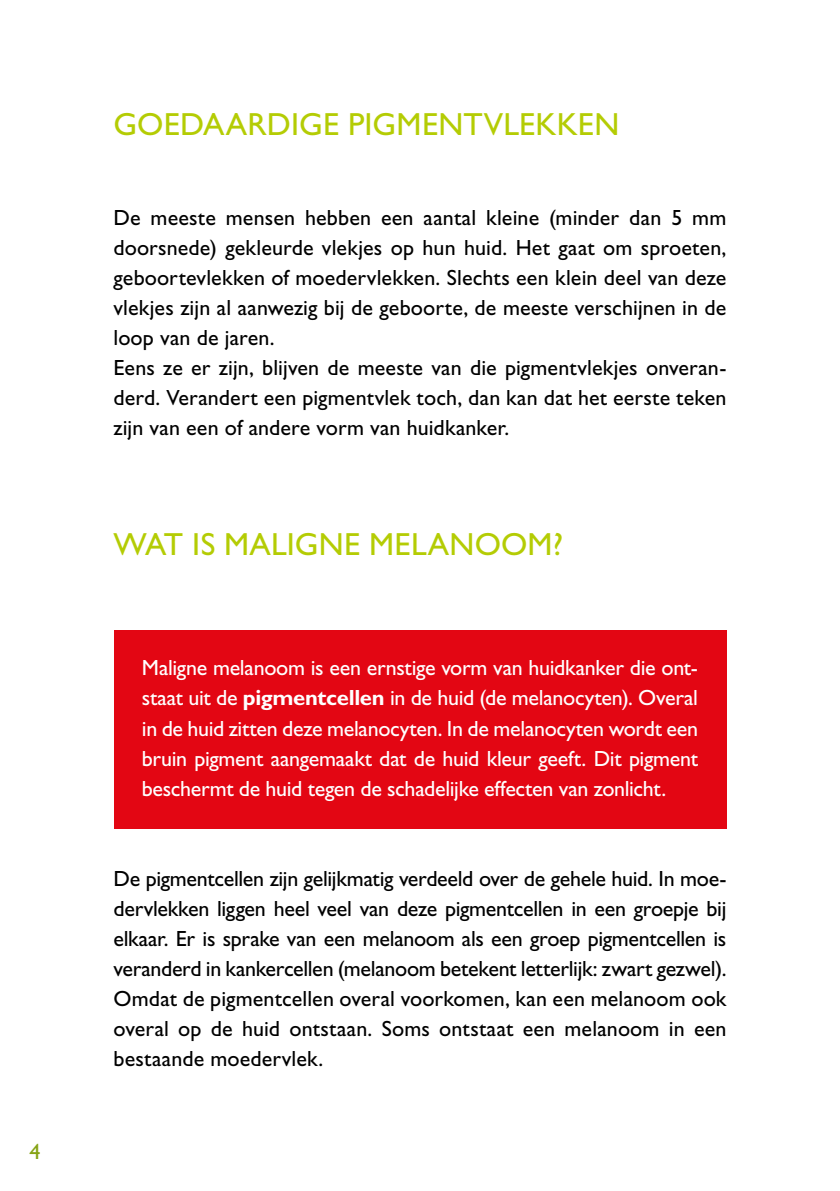
<style>
.page{position:relative;width:840px;height:1191px;background:#fff}
.page>*{position:absolute;margin:0;border:0;box-sizing:border-box;transform-origin:0 0}
.t1{font:32px "Gill Sans Std";letter-spacing:.005em;color:#b4cc04}
.t2{font:22px/30px "Gill Sans Std";letter-spacing:.005em;color:#000}
.t3{font:22px/30px "Gill Sans Std";letter-spacing:-.015em;color:#fff;text-align:justify}
.t4{font:22px "Gill Sans Std";color:#86a315}
.s1{font-weight:700}
</style>
<div class="page">
<div style="left:113px;top:630px;width:613px;height:199px;background:#e30613"></div>
<p class="t4" style="left:29px;top:1138px;width:13px">4</p>
<h1 class="t1" style="left:113px;top:106px;width:507px">GOEDAARDIGE PIGMENTVLEKKEN</h1>
<p class="t2" style="left:113px;top:203px;width:614px">De meeste mensen hebben een aantal kleine (minder dan 5 mm doorsnede) gekleurde vlekjes op hun huid. Het gaat om sproeten, geboortevlekken of moedervlekken. Slechts een klein deel van deze vlekjes zijn al aanwezig bij de geboorte, de meeste verschijnen in de loop van de jaren.<br>Eens ze er zijn, blijven de meeste van die pigmentvlekjes onveran&shy;derd. Verandert een pigmentvlek toch, dan kan dat het eerste teken zijn van een of andere vorm van huidkanker.</p>
<h1 class="t1" style="left:113px;top:526px;width:451px">WAT IS MALIGNE MELANOOM?</h1>
<p class="t3" style="left:142px;top:653px;width:557px">Maligne melanoom is een ernstige vorm van huidkanker die ont&shy;staat uit de <span class="s1">pigmentcellen</span> in de huid (de melanocyten). Overal in de huid zitten deze melanocyten. In de melanocyten wordt een bruin pigment aangemaakt dat de huid kleur geeft. Dit pigment beschermt de huid tegen de schadelijke effecten van zonlicht.</p>
<p class="t2" style="left:113px;top:863px;width:614px;text-align:justify">De pigmentcellen zijn gelijkmatig verdeeld over de gehele huid. In moe&shy;dervlekken liggen heel veel van deze pigmentcellen in een groepje bij elkaar. Er is sprake van een melanoom als een groep pigmentcellen is veranderd in kankercellen (melanoom betekent letterlijk: zwart gezwel).<br>Omdat de pigmentcellen overal voorkomen, kan een melanoom ook overal op de huid ontstaan. Soms ontstaat een melanoom in een bestaande moedervlek.</p>
</div>
